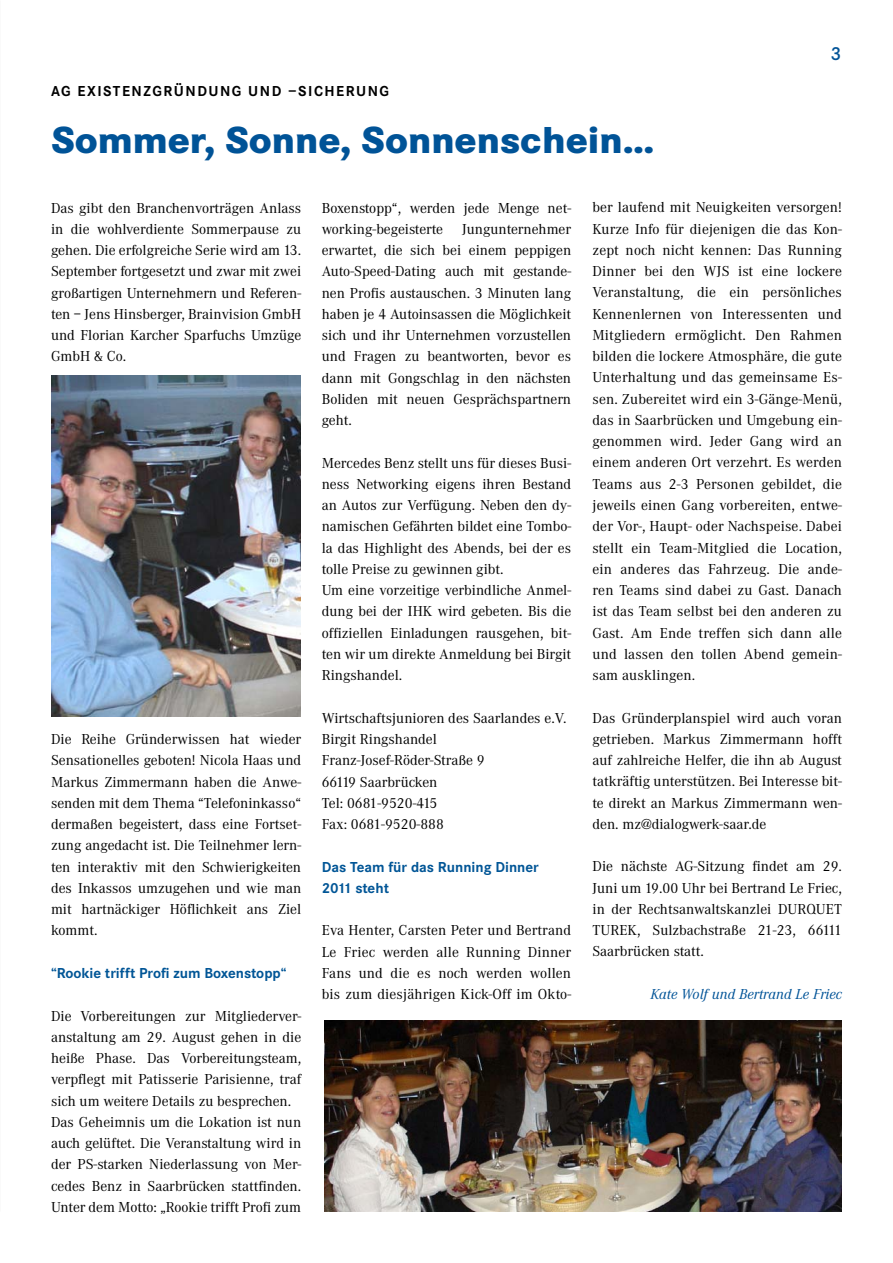
<style>
.page{position:relative;width:893px;height:1263px;background:#fff}
.page>*{position:absolute;margin:0;border:0;box-sizing:border-box;transform-origin:0 0}
.t1{font:800 39px "Corporate S";color:#005397}
.t2{font:600 19.5px "Corporate S";color:#005397}
.t3{font:15px/21.3px "Corporate A";color:#000;text-align:justify}
.t4{font:700 15px/21.3px "Corporate S";color:#005596}
.t5{font:700 15px "Corporate S";letter-spacing:.1em;color:#000}
.t6{font:italic 15px "Corporate A";color:#005397}
</style>
<div class="page">
<img style="left:324px;top:1020px;width:517px;height:192px">
<img style="left:52px;top:376px;width:248px;height:340px">
<p class="t5" style="left:51px;top:82px;width:338px">AG Existenzgründu ng und –sicherung</p>
<h1 class="t1" style="left:51px;top:116px;width:605px">Sommer, Sonne, Sonnenschein…</h1>
<h2 class="t2" style="left:830px;top:42px;width:12px">3</h2>
<p class="t3" style="left:51px;top:197px;width:252px">Das gibt den Branchenvorträgen Anlass in die wohlverdiente Sommerpause zu gehen. Die erfolgreiche Serie wird am 13.<br>September fortgesetzt und zwar mit zwei großartigen Unternehmern und Referen&shy;ten – Jens Hinsberger, Brainvision GmbH und Florian Karcher Sparfuchs Umzüge GmbH &amp; Co.</p>
<p class="t3" style="left:51px;top:729px;width:252px">Die Reihe Gründerwissen hat wieder Sensationelles geboten! Nicola Haas und Markus Zimmermann haben die Anwe&shy;senden mit dem Thema “Telefoninkasso“ dermaßen begeistert, dass eine Fortset&shy;zung angedacht ist. Die Teilnehmer lern&shy;ten interaktiv mit den Schwierigkeiten des Inkassos umzugehen und wie man mit hartnäckiger Höflichkeit ans Ziel kommt.</p>
<p class="t4" style="left:51px;top:963px;width:237px">“Rookie trifft Profi zum Boxenstopp“</p>
<p class="t3" style="left:51px;top:1005px;width:252px;text-align:left">Die Vorbereitungen zur Mitgliederver&shy;anstaltung am 29. August gehen in die heiße Phase. Das Vorbereitungsteam, verpflegt mit Patisserie Parisienne, traf sich um weitere Details zu besprechen.<br>Das Geheimnis um die Lokation ist nun auch gelüftet. Die Veranstaltung wird in der PS-starken Niederlassung von Mer&shy;cedes Benz in Saarbrücken stattfinden.<br>Unter dem Motto: „Rookie trifft Profi zum</p>
<p class="t3" style="left:322px;top:197px;width:251px">Boxenstopp“, werden jede Menge net&shy;working-begeisterte</p>
<p class="t3" style="left:322px;top:218px;width:251px;text-indent:140px">Jungunternehmer erwartet, die sich bei einem peppigen Auto-Speed-Dating auch mit gestande&shy;nen Profis austauschen. 3 Minuten lang haben je 4 Autoinsassen die Möglichkeit sich und ihr Unternehmen vorzustellen und Fragen zu beantworten, bevor es dann mit Gongschlag in den nächsten Boliden mit neuen Gesprächspartnern geht.</p>
<p class="t3" style="left:322px;top:452px;width:251px;text-align:left">Mercedes Benz stellt uns für dieses Busi&shy;ness Networking eigens ihren Bestand an Autos zur Verfügung. Neben den dy&shy;namischen Gefährten bildet eine Tombo&shy;la das Highlight des Abends, bei der es tolle Preise zu gewinnen gibt.<br>Um eine vorzeitige verbindliche Anmel&shy;dung bei der IHK wird gebeten. Bis die offiziellen Einladungen rausgehen, bit&shy;ten wir um direkte Anmeldung bei Birgit Ringshandel.</p>
<p class="t3" style="left:322px;top:707px;width:246px;text-align:left">Wirtschaftsjunioren des Saarlandes e.V.<br>Birgit Ringshandel<br>Franz-Josef-Röder-Straße 9<br>66119 Saarbrücken<br>Tel: 0681-9520-415<br>Fax: 0681-9520-888</p>
<p class="t4" style="left:322px;top:856px;width:219px">Das Team für das Running Dinner<br>2011 steht</p>
<p class="t3" style="left:322px;top:920px;width:251px">Eva Henter, Carsten Peter und Bertrand Le Friec werden alle Running Dinner Fans und die es noch werden wollen bis zum diesjährigen Kick-Off im Okto-</p>
<p class="t3" style="left:592px;top:197px;width:251px">ber laufend mit Neuigkeiten versorgen!<br>Kurze Info für diejenigen die das Kon&shy;zept noch nicht kennen: Das Running Dinner bei den WJS ist eine lockere Veranstaltung, die ein persönliches Kennenlernen von Interessenten und Mitgliedern ermöglicht. Den Rahmen bilden die lockere Atmosphäre, die gute Unterhaltung und das gemeinsame Es&shy;sen. Zubereitet wird ein 3-Gänge-Menü, das in Saarbrücken und Umgebung ein&shy;genommen wird. Jeder Gang wird an einem anderen Ort verzehrt. Es werden Teams aus 2-3 Personen gebildet, die jeweils einen Gang vorbereiten, entwe&shy;der Vor-, Haupt- oder Nachspeise. Dabei stellt ein Team-Mitglied die Location, ein anderes das Fahrzeug. Die ande&shy;ren Teams sind dabei zu Gast. Danach ist das Team selbst bei den anderen zu Gast. Am Ende treffen sich dann alle und lassen den tollen Abend gemein&shy;sam ausklingen.</p>
<p class="t3" style="left:592px;top:707px;width:251px">Das Gründerplanspiel wird auch voran getrieben. Markus Zimmermann hofft auf zahlreiche Helfer, die ihn ab August tatkräftig unterstützen. Bei Interesse bit&shy;te direkt an Markus Zimmermann wen&shy;den. mz@dialogwerk-saar.de</p>
<p class="t3" style="left:592px;top:856px;width:251px">Die nächste AG-Sitzung findet am 29.<br>Juni um 19.00 Uhr bei Bertrand Le Friec, in der Rechtsanwaltskanzlei DURQUET TUREK, Sulzbachstraße 21-23, 66111<br>Saarbrücken statt.</p>
<p class="t6" style="left:650px;top:985px;width:193px">Kate Wolf und Bertrand Le Friec</p>
</div>
